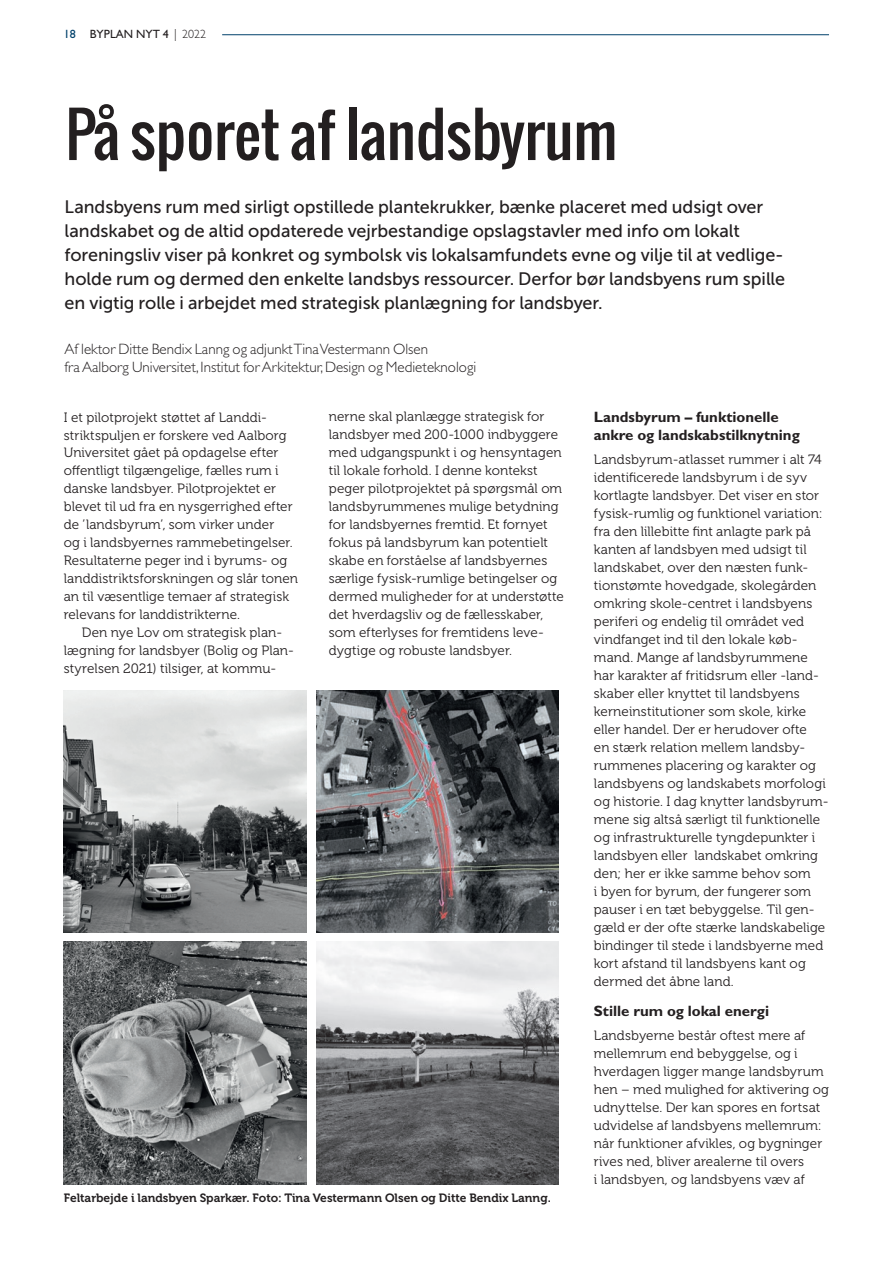
<style>
.page{position:relative;width:893px;height:1263px;background:#fff}
.page>*{position:absolute;margin:0;border:0;box-sizing:border-box;transform-origin:0 0}
.t1{font:59.85px "Oswald";color:#231f20}
.t2{font:18px/24px "Museo Sans 500";letter-spacing:-.005em;color:#231f20}
.t3{font:300 15px/18px "Gill Sans Std";color:#231f20}
.t4{font:700 15px/18px "Gill Sans Std";color:#231f20}
.t5{font:13.5px/18px "Museo 300";letter-spacing:.005em;color:#231f20}
.t6{font:12px "Museo 700";color:#231f20}
.t7{font:12px "Gill Sans Std";color:#231f20}
.s1{color:#00416b}
.s2{font-weight:300}
</style>
<div class="page">
<img style="left:64px;top:690px;width:243px;height:243px">
<img style="left:64px;top:941px;width:243px;height:243px">
<img style="left:316px;top:690px;width:243px;height:243px">
<img style="left:316px;top:941px;width:243px;height:243px">
<hr style="left:222px;top:34px;width:607px;height:1px;background:#00416b">
<p class="t7" style="left:64px;top:27px;width:144px"><span class="s1">18</span> BYPLAN NYT 4 <span class="s2">| 2022</span></p>
<h1 class="t1" style="left:65px;top:89px;width:553px">På sporet af landsbyrum</h1>
<p class="t2" style="left:65px;top:195px;width:722px">Landsbyens rum med sirligt opstillede plantekrukker, bænke placeret med udsigt over landskabet og de altid opdaterede vejrbestandige opslagstavler med info om lokalt foreningsliv viser på konkret og symbolsk vis lokalsamfundets evne og vilje til at vedlige&shy;holde rum og dermed den enkelte landsbys ressourcer. Derfor bør landsbyens rum spille en vigtig rolle i arbejdet med strategisk planlægning for landsbyer.</p>
<p class="t3" style="left:65px;top:340px;width:413px">Af lektor Ditte Bendix Lanng og adjunkt Tina Vestermann Olsen<br>fra Aalborg Universitet, Institut for Arkitektur, Design og Medieteknologi</p>
<p class="t5" style="left:64px;top:408px;width:236px">I et pilotprojekt støttet af Landdi&shy;striktspuljen er forskere ved Aalborg Universitet gået på opdagelse efter offentligt tilgængelige, fælles rum i danske landsbyer. Pilotprojektet er blevet til ud fra en nysgerrighed efter de ’landsbyrum’, som virker under<br>og i landsbyernes rammebetingelser.<br>Resultaterne peger ind i byrums- og landdistriktsforskningen og slår tonen an til væsentlige temaer af strategisk relevans for landdistrikterne.</p>
<p class="t5" style="left:64px;top:624px;width:232px;text-indent:18px">Den nye Lov om strategisk plan&shy;lægning for landsbyer (Bolig og Plan&shy;styrelsen 2021) tilsiger, at kommu-</p>
<p class="t5" style="left:329px;top:408px;width:236px">nerne skal planlægge strategisk for landsbyer med 200-1000 indbyggere med udgangspunkt i og hensyntagen til lokale forhold. I denne kontekst peger pilotprojektet på spørgsmål om landsbyrummenes mulige betydning for landsbyernes fremtid. Et fornyet fokus på landsbyrum kan potentielt skabe en forståelse af landsbyernes særlige fysisk-rumlige betingelser og dermed muligheder for at understøtte det hverdagsliv og de fællesskaber, som efterlyses for fremtidens leve&shy;dygtige og robuste landsbyer.</p>
<p class="t4" style="left:594px;top:407px;width:207px">Landsbyrum – funktionelle ankre og landskabstilknytning</p>
<p class="t5" style="left:594px;top:450px;width:236px">Landsbyrum-atlasset rummer i alt 74 identificerede landsbyrum i de syv kortlagte landsbyer. Det viser en stor fysisk-rumlig og funktionel variation: fra den lillebitte fint anlagte park på kanten af landsbyen med udsigt til landskabet, over den næsten funk&shy;tionstømte hovedgade, skolegården omkring skole-centret i landsbyens periferi og endelig til området ved vindfanget ind til den lokale køb&shy;mand. Mange af landsbyrummene har karakter af fritidsrum eller -land&shy;skaber eller knyttet til landsbyens kerneinstitutioner som skole, kirke eller handel. Der er herudover ofte<br>en stærk relation mellem landsby&shy;rummenes placering og karakter og landsbyens og landskabets morfologi og historie. I dag knytter landsbyrum&shy;mene sig altså særligt til funktionelle og infrastrukturelle tyngdepunkter i landsbyen eller landskabet omkring den; her er ikke samme behov som<br>i byen for byrum, der fungerer som pauser i en tæt bebyggelse. Til gen&shy;gæld er der ofte stærke landskabelige bindinger til stede i landsbyerne med kort afstand til landsbyens kant og dermed det åbne land.</p>
<p class="t4" style="left:594px;top:1001px;width:177px">Stille rum og lokal energi</p>
<p class="t5" style="left:594px;top:1026px;width:237px">Landsbyerne består oftest mere af mellemrum end bebyggelse, og i hverdagen ligger mange landsbyrum hen – med mulighed for aktivering og udnyttelse. Der kan spores en fortsat udvidelse af landsbyens mellemrum: når funktioner afvikles, og bygninger rives ned, bliver arealerne til overs<br>i landsbyen, og landsbyens væv af</p>
<p class="t6" style="left:64px;top:1191px;width:489px">Feltarbejde i landsbyen Sparkær. Foto: Tina Vestermann Olsen og Ditte Bendix Lanng.</p>
</div>
